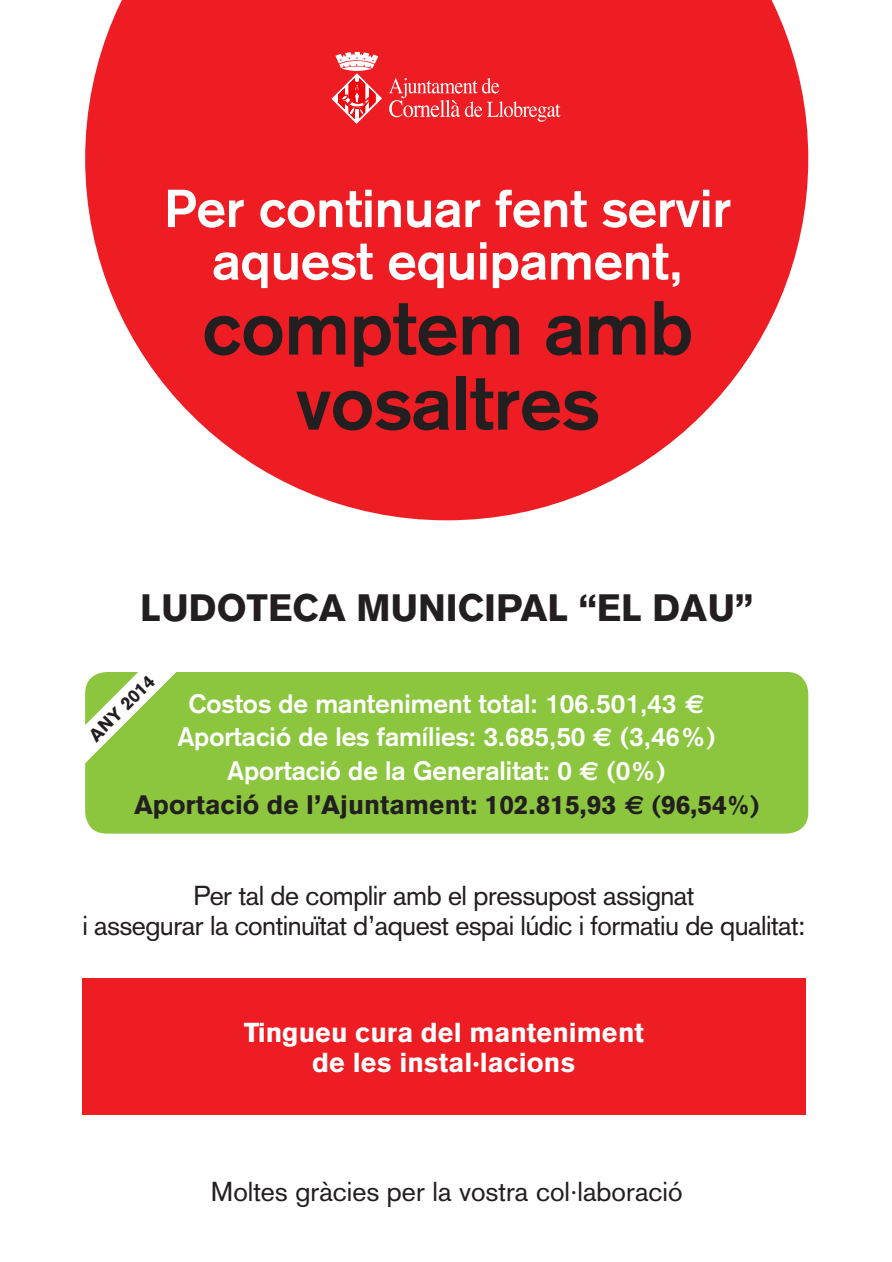
<style>
.page{position:relative;width:892px;height:1262px;background:#fff}
.page>*{position:absolute;margin:0;border:0;box-sizing:border-box;transform-origin:0 0}
.t1{font:700 75px/75px "Akzidenz Grotesk";color:#231f20;text-align:center}
.t2{font:700 52.5px/52.5px "Akzidenz Grotesk";color:#fff;text-align:center}
.t3{font:900 37.5px "Akzidenz Grotesk";color:#231f20}
.t4{font:27px/30px "Akzidenz Grotesk";letter-spacing:-.02em;color:#231f20;text-align:center}
.t5{font:900 27px/30px "Akzidenz Grotesk";color:#fff;text-align:center}
.t6{font:27px "Akzidenz Grotesk";color:#231f20}
.t7{font:700 26.25px/33.8px "Akzidenz Grotesk";color:#fff;text-align:center}
.t8{font:900 18px "Akzidenz Grotesk";color:#231f20}
.s1{font-family:"Euro Sans"}
.s2{font-weight:900;color:#231f20}
.s3{font-family:"Euro Sans";color:#231f20}
</style>
<div class="page">
<svg style="left:85px;top:0;width:723px;height:520px;fill:#ee1d23"></svg>
<div style="left:85px;top:672px;width:723px;height:161px;background:#8bc63e;border-radius:21px"></div>
<div style="left:82px;top:978px;width:723px;height:136px;background:#ee1d23"></div>
<svg style="left:389px;top:78px;width:171px;height:44px;background:#f04146"></svg>
<svg style="left:331px;top:52px;width:51px;height:72px"></svg>
<svg style="left:85px;top:672px;width:92px;height:91px"></svg>
<h2 class="t2" style="left:164px;top:182px;width:568px">Per continuar fent servir aquest equipament,</h2>
<h1 class="t1" style="left:202px;top:290px;width:492px">comptem amb vosaltres</h1>
<h3 class="t3" style="left:140px;top:585px;width:614px">LUDOTECA MUNICIPAL “EL DAU”</h3>
<p class="t8" style="left:84px;top:730px;width:86px;rotate:-45deg">ANY 2014</p>
<p class="t7" style="left:134px;top:686px;width:627px">Costos de manteniment total: 106.501,43 <span class="s1">E </span>Aportació de les famílies: 3.685,50 <span class="s1">E</span> (3,46%)<br>Aportació de la Generalitat: 0 <span class="s1">E</span> (0%)<br><span class="s2">Aportació de l’Ajuntament: 102.815,93</span> <span class="s3">E</span> <span class="s2">(96,54%)</span></p>
<p class="t4" style="left:82px;top:880px;width:724px">Per tal de complir amb el pressupost assignat<br>i assegurar la continuïtat d’aquest espai lúdic i formatiu de qualitat:</p>
<p class="t5" style="left:244px;top:1017px;width:402px">Tingueu cura del manteniment de les instal·lacions</p>
<p class="t6" style="left:211px;top:1176px;width:473px">Moltes gràcies per la vostra col·laboració</p>
</div>
